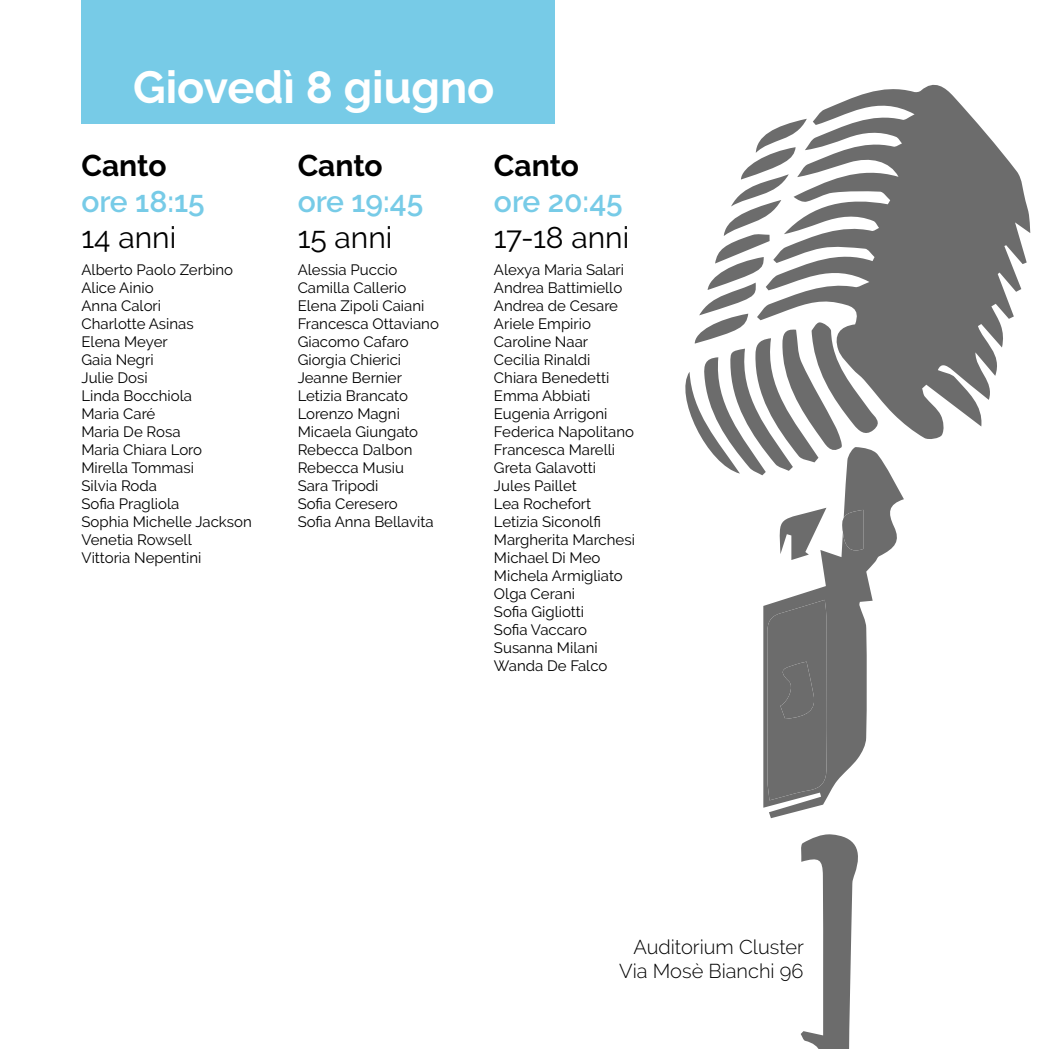
<style>
.page{position:relative;width:1049px;height:1049px;background:#fff}
.page>*{position:absolute;margin:0;border:0;box-sizing:border-box;transform-origin:0 0}
.t1{font:700 45px "Raleway";color:#fff}
.t2{font:600 30px "Raleway";color:#77cbe7}
.t3{font:30px "Raleway";color:#000}
.t4{font:700 30px "Raleway";color:#000}
.t5{font:300 20px/24px "Raleway";color:#000;text-align:right}
.t6{font:15px/18px "Raleway";color:#000}
</style>
<div class="page">
<div style="left:81px;top:0;width:474px;height:124px;background:#77cbe7"></div>
<svg style="left:806px;top:84px;width:224px;height:355px;fill:#6c6c6c"></svg>
<svg style="left:763px;top:462px;width:141px;height:356px"></svg>
<svg style="left:800px;top:834px;width:58px;height:215px"></svg>
<svg style="left:776px;top:508px;width:50px;height:52px"></svg>
<svg style="left:685px;top:119px;width:198px;height:356px"></svg>
<svg style="left:841px;top:510px;width:22px;height:43px"></svg>
<div style="left:767px;top:600px;width:59px;height:200px;background:#6c6c6c"></div>
<h1 class="t1" style="left:133px;top:61px;width:363px">Giovedì 8 giugno</h1>
<h2 class="t4" style="left:81px;top:148px;width:87px">Canto</h2>
<h2 class="t2" style="left:81px;top:184px;width:125px">ore 18:15</h2>
<h2 class="t3" style="left:81px;top:220px;width:96px">14 anni</h2>
<p class="t6" style="left:81px;top:260px;width:172px">Alberto Paolo Zerbino<br>Alice Ainio<br>Anna Calori<br>Charlotte Asinas<br>Elena Meyer<br>Gaia Negri<br>Julie Dosi<br>Linda Bocchiola<br>Maria Caré<br>Maria De Rosa<br>Maria Chiara Loro<br>Mirella Tommasi<br>Silvia Roda<br>Sofia Pragliola<br>Sophia Michelle Jackson<br>Venetia Rowsell<br>Vittoria Nepentini</p>
<h2 class="t4" style="left:298px;top:148px;width:87px">Canto</h2>
<h2 class="t2" style="left:298px;top:184px;width:127px">ore 19:45</h2>
<h2 class="t3" style="left:298px;top:220px;width:96px">15 anni</h2>
<p class="t6" style="left:298px;top:260px;width:143px">Alessia Puccio<br>Camilla Callerio<br>Elena Zipoli Caiani<br>Francesca Ottaviano<br>Giacomo Cafaro<br>Giorgia Chierici<br>Jeanne Bernier<br>Letizia Brancato<br>Lorenzo Magni<br>Micaela Giungato<br>Rebecca Dalbon<br>Rebecca Musiu<br>Sara Tripodi<br>Sofia Ceresero<br>Sofia Anna Bellavita</p>
<h2 class="t4" style="left:494px;top:148px;width:87px">Canto</h2>
<h2 class="t2" style="left:494px;top:184px;width:130px">ore 20:45</h2>
<h2 class="t3" style="left:494px;top:220px;width:137px">17-18 anni</h2>
<p class="t6" style="left:494px;top:260px;width:143px">Alexya Maria Salari<br>Andrea Battimiello<br>Andrea de Cesare<br>Ariele Empirio<br>Caroline Naar<br>Cecilia Rinaldi<br>Chiara Benedetti<br>Emma Abbiati<br>Eugenia Arrigoni<br>Federica Napolitano<br>Francesca Marelli<br>Greta Galavotti<br>Jules Paillet<br>Lea Rochefort<br>Letizia Siconolfi<br>Margherita Marchesi<br>Michael Di Meo<br>Michela Armigliato<br>Olga Cerani<br>Sofia Gigliotti<br>Sofia Vaccaro<br>Susanna Milani<br>Wanda De Falco</p>
<h3 class="t5" style="left:619px;top:935px;width:186px">Auditorium Cluster<br>Via Mosè Bianchi 96</h3>
</div>
